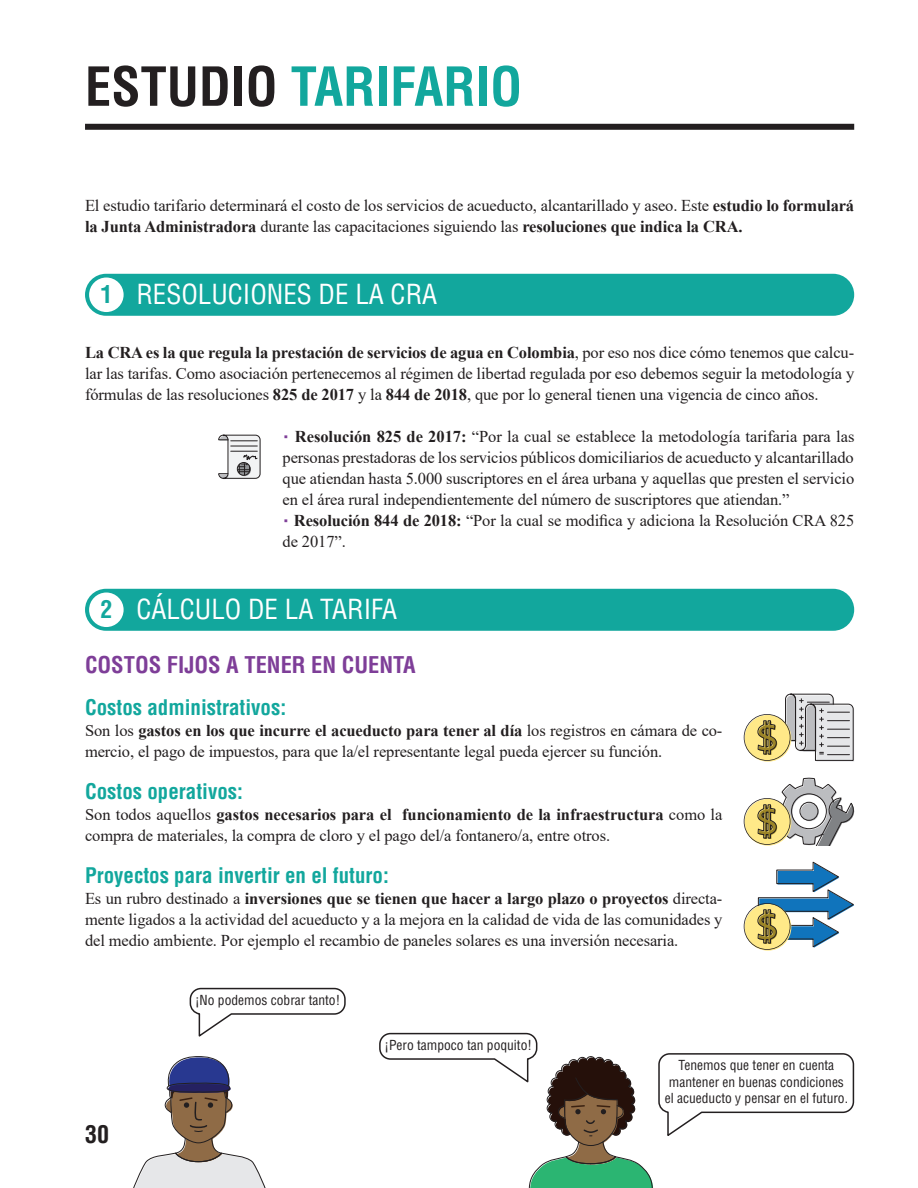
<style>
.page{position:relative;width:918px;height:1188px;background:#fff}
.page>*{position:absolute;margin:0;border:0;box-sizing:border-box;transform-origin:0 0}
.t1{font:700 condensed 52.5px "Helvetica LT Std";color:#12a79d}
.t2{font:condensed 27px "Helvetica LT Std";color:#fff}
.t3{font:700 condensed 24px "Helvetica LT Std";color:#231f20}
.t4{font:700 condensed 24px "Helvetica LT Std";color:#12a79d}
.t5{font:700 condensed 22.5px "Helvetica LT Std";color:#7e3e98}
.t6{font:700 condensed 21px "Helvetica LT Std";color:#12a79d}
.t7{font:16.5px/21px "Times New Roman";letter-spacing:-.01em;color:#231f20}
.t8{font:condensed 13.5px/16.2px "Helvetica LT Std";color:#231f20;text-align:center}
.s1{color:#231f20}
.s2{font-weight:700}
.s3{font-family:"Helvetica LT Std";font-weight:700;font-stretch:condensed;font-size:21px;color:#7e3e98}
</style>
<div class="page">
<div style="left:85px;top:124px;width:769px;height:6px;background:#231f20"></div>
<div style="left:85px;top:274px;width:769px;height:42px;background:#12a79d;border-radius:21px"></div>
<div style="left:85px;top:589px;width:769px;height:42px;background:#12a79d;border-radius:21px"></div>
<div style="left:89px;top:278px;width:35px;height:34px;background:#fff;border-radius:50%"></div>
<div style="left:89px;top:593px;width:35px;height:34px;background:#fff;border-radius:50%"></div>
<svg style="left:218px;top:435px;width:43px;height:44px"></svg>
<svg style="left:744px;top:694px;width:110px;height:68px"></svg>
<svg style="left:744px;top:778px;width:110px;height:68px"></svg>
<svg style="left:744px;top:862px;width:110px;height:88px"></svg>
<svg style="left:133px;top:1056px;width:133px;height:132px"></svg>
<svg style="left:189px;top:988px;width:157px;height:49px"></svg>
<svg style="left:379px;top:1032px;width:475px;height:156px"></svg>
<h1 class="t1" style="left:85px;top:54px;width:439px"><span class="s1">ESTUDIO</span> TARIFARIO</h1>
<p class="t7" style="left:85px;top:194px;width:771px">El estudio tarifario determinará el costo de los servicios de acueducto, alcantarillado y aseo. Este <span class="s2">estudio lo formulará la Junta Administradora</span> durante las capacitaciones siguiendo las <span class="s2">resoluciones que indica la CRA.</span></p>
<h3 class="t4" style="left:100px;top:280px;width:13px">1</h3>
<h2 class="t2" style="left:136px;top:278px;width:302px">RESOLUCIONES DE LA CRA</h2>
<p class="t7" style="left:85px;top:341px;width:771px;text-align:justify"><span class="s2">La CRA es la que regula la prestación de servicios de agua en Colombia</span>, por eso nos dice cómo tenemos que calcu&shy;lar las tarifas. Como asociación pertenecemos al régimen de libertad regulada por eso debemos seguir la metodología y fórmulas de las resoluciones <span class="s2">825 de 2017</span> y la <span class="s2">844 de 2018</span>, que por lo general tienen una vigencia de cinco años.</p>
<p class="t7" style="left:283px;top:425px;width:573px"><span class="s3">·</span> <span class="s2">Resolución 825 de 2017:</span> “Por la cual se establece la metodología tarifaria para las personas prestadoras de los servicios públicos domiciliarios de acueducto y alcantarillado que atiendan hasta 5.000 suscriptores en el área urbana y aquellas que presten el servicio en el área rural independientemente del número de suscriptores que atiendan.”<br><span class="s3">·</span> <span class="s2">Resolución 844 de 2018:</span> “Por la cual se modifica y adiciona la Resolución CRA 825 de 2017”.</p>
<h3 class="t4" style="left:100px;top:595px;width:13px">2</h3>
<h2 class="t2" style="left:136px;top:593px;width:262px">CÁLCULO DE LA TARIFA</h2>
<h3 class="t5" style="left:85px;top:650px;width:332px">COSTOS FIJOS A TENER EN CUENTA</h3>
<p class="t6" style="left:85px;top:694px;width:203px">Costos administrativos:</p>
<p class="t7" style="left:85px;top:719px;width:639px">Son los <span class="s2">gastos en los que incurre el acueducto para tener al día</span> los registros en cámara de co&shy;mercio, el pago de impuestos, para que la/el representante legal pueda ejercer su función.</p>
<p class="t6" style="left:85px;top:778px;width:160px">Costos operativos:</p>
<p class="t7" style="left:85px;top:803px;width:639px">Son todos aquellos <span class="s2">gastos necesarios para el funcionamiento de la infraestructura</span> como la compra de materiales, la compra de cloro y el pago del/a fontanero/a, entre otros.</p>
<p class="t6" style="left:85px;top:862px;width:305px">Proyectos para invertir en el futuro:</p>
<p class="t7" style="left:85px;top:887px;width:639px;text-align:justify">Es un rubro destinado a <span class="s2">inversiones que se tienen que hacer a largo plazo o proyectos</span> directa&shy;mente ligados a la actividad del acueducto y a la mejora en la calidad de vida de las comunidades y del medio ambiente. Por ejemplo el recambio de paneles solares es una inversión necesaria.</p>
<h3 class="t3" style="left:85px;top:1120px;width:25px">30</h3>
<p class="t8" style="left:195px;top:992px;width:147px">¡No podemos cobrar tanto!</p>
<p class="t8" style="left:385px;top:1037px;width:149px">¡Pero tampoco tan poquito!</p>
<p class="t8" style="left:665px;top:1057px;width:185px">Tenemos que tener en cuenta mantener en buenas condiciones el acueducto y pensar en el futuro.</p>
</div>
